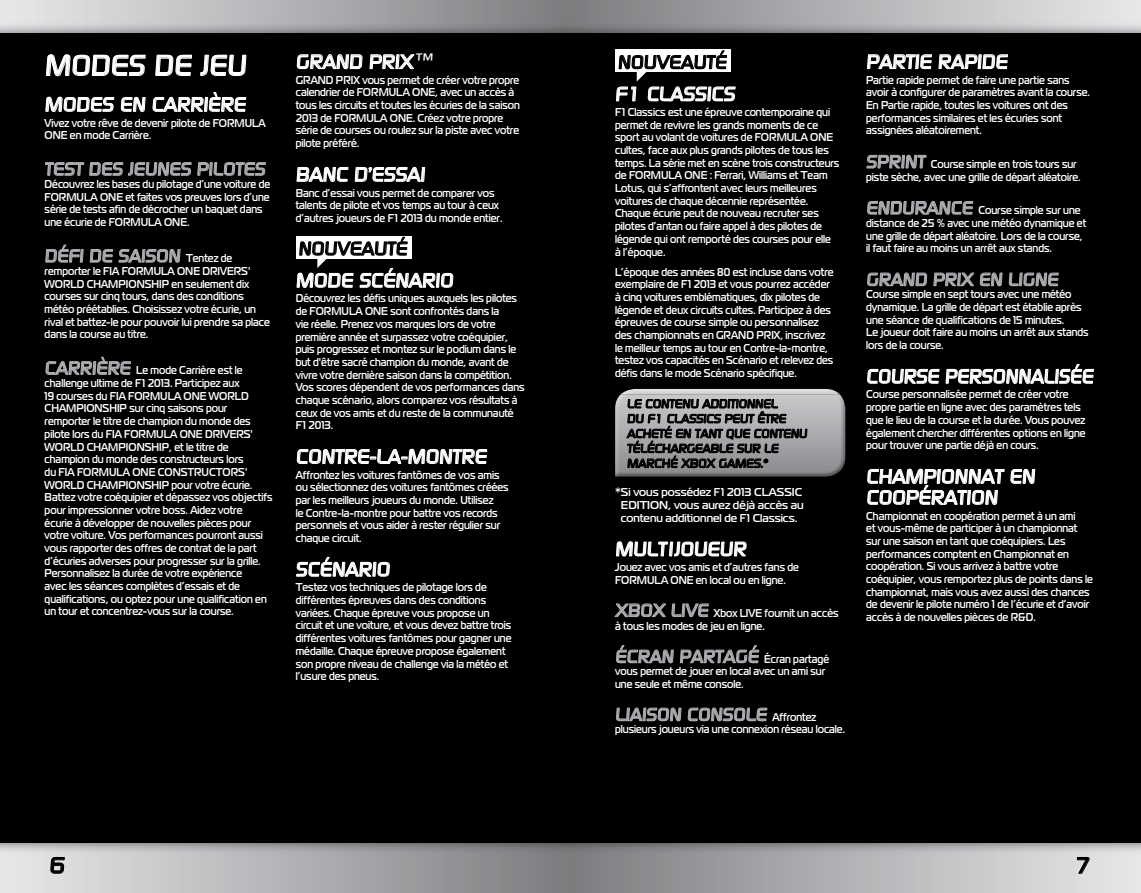
<style>
.page{position:relative;width:1141px;height:893px;background:#000}
.page>*{position:absolute;margin:0;border:0;box-sizing:border-box;transform-origin:0 0}
.t1{font:28px "Dicot Medium World";color:#fff;scale:1.1 1}
.t2{font:21.88px "Dicot Medium World";color:#000;scale:1.1 1}
.t3{font:19.25px/21px "Dicot Medium World";color:#fff;scale:1.1 1}
.t4{font:19.25px "Dicot Medium World";color:#fff;scale:1.05 1}
.t5{font:18.38px "Dicot Medium World";color:#000;scale:1.1 1}
.t6{font:17.5px "Dicot Medium World";color:#acadb0;scale:1.1 1}
.t7{font:11.9px/14.9px "Dicot Medium World";letter-spacing:-.005em;color:#000;scale:1.1 1}
.t8{font:700 11.38px/12.6px "Magistral A";color:#fff;scale:.9 1}
.t9{font:700 11.38px/12.6px "Magistral A";color:#fff;text-align:center}
.s1{font-family:"Magistral A";font-weight:700;font-size:11.38px;color:#fff}
.s2{font-family:"Dicot Medium World";font-weight:400;font-size:17.5px;color:#acadb0}
.s3{font-family:"Helvetica World";font-size:17.5px}
</style>
<div class="page">
<img style="left:0;top:0;width:1141px;height:33px">
<img style="left:0;top:844px;width:1141px;height:49px">
<svg style="left:44px;top:31px;width:222px;height:145px"></svg>
<svg style="left:45px;top:244px;width:136px;height:19px"></svg>
<svg style="left:45px;top:356px;width:86px;height:19px"></svg>
<svg style="left:296px;top:28px;width:67px;height:42px"></svg>
<svg style="left:369px;top:28px;width:47px;height:42px"></svg>
<svg style="left:296px;top:166px;width:130px;height:16px"></svg>
<div style="left:296px;top:236px;width:115px;height:22px;background:#fff"></div>
<svg style="left:296px;top:237px;width:157px;height:51px"></svg>
<svg style="left:296px;top:448px;width:192px;height:17px"></svg>
<svg style="left:296px;top:556px;width:94px;height:21px"></svg>
<svg style="left:615px;top:50px;width:121px;height:52px"></svg>
<svg style="left:614px;top:541px;width:154px;height:181px"></svg>
<svg style="left:866px;top:28px;width:143px;height:42px"></svg>
<svg style="left:866px;top:154px;width:193px;height:133px"></svg>
<svg style="left:867px;top:364px;width:227px;height:20px"></svg>
<svg style="left:867px;top:468px;width:169px;height:37px"></svg>
<svg style="left:50px;top:843px;width:15px;height:50px"></svg>
<svg style="left:1076px;top:856px;width:14px;height:19px"></svg>
<img style="left:621px;top:389px;width:218px;height:5px">
<img style="left:615px;top:394px;width:230px;height:83px">
<svg style="left:626px;top:389px;width:181px;height:88px;background:#7c7d7f"></svg>
<h1 class="t1" style="left:45px;top:48px;width:187px">MODES DE JEU</h1>
<h3 class="t3" style="left:45px;top:93px;width:186px">MODES EN CARRIÈRE</h3>
<p class="t8" style="left:45px;top:116px;width:247px">Vivez votre rêve de devenir pilote de FORMULA<br>ONE en mode Carrière.</p>
<h3 class="t6" style="left:45px;top:158px;width:203px">TEST DES JEUNES PILOTES</h3>
<p class="t8" style="left:45px;top:178px;width:252px">Découvrez les bases du pilotage d’une voiture de FORMULA ONE et faites vos preuves lors d’une série de tests afin de décrocher un baquet dans une écurie de FORMULA ONE.</p>
<h3 class="t6" style="left:45px;top:245px;width:172px">DÉFI DE SAISON <span class="s1">Tentez de</span></h3>
<p class="t8" style="left:45px;top:264px;width:252px">remporter le FIA FORMULA ONE DRIVERS' WORLD CHAMPIONSHIP en seulement dix courses sur cinq tours, dans des conditions météo préétablies. Choisissez votre écurie, un rival et battez-le pour pouvoir lui prendre sa place dans la course au titre.</p>
<p class="t8" style="left:45px;top:364px;width:255px"><span class="s2">CARRIÈRE</span> Le mode Carrière est le challenge ultime de F1 2013. Participez aux<br>19 courses du FIA FORMULA ONE WORLD CHAMPIONSHIP sur cinq saisons pour remporter le titre de champion du monde des pilote lors du FIA FORMULA ONE DRIVERS' WORLD CHAMPIONSHIP, et le titre de champion du monde des constructeurs lors<br>du FIA FORMULA ONE CONSTRUCTORS' WORLD CHAMPIONSHIP pour votre écurie.<br>Battez votre coéquipier et dépassez vos objectifs pour impressionner votre boss. Aidez votre écurie à développer de nouvelles pièces pour votre voiture. Vos performances pourront aussi vous rapporter des offres de contrat de la part d’écuries adverses pour progresser sur la grille.<br>Personnalisez la durée de votre expérience<br>avec les séances complètes d’essais et de qualifications, ou optez pour une qualification en un tour et concentrez-vous sur la course.</p>
<h3 class="t3" style="left:296px;top:50px;width:129px">GRAND PRIX<span class="s3">™</span></h3>
<p class="t8" style="left:296px;top:73px;width:251px">GRAND PRIX vous permet de créer votre propre calendrier de FORMULA ONE, avec un accès à tous les circuits et toutes les écuries de la saison 2013 de FORMULA ONE. Créez votre propre série de courses ou roulez sur la piste avec votre pilote préféré.</p>
<h3 class="t3" style="left:296px;top:163px;width:120px">BANC D’ESSAI</h3>
<p class="t8" style="left:296px;top:186px;width:231px">Banc d’essai vous permet de comparer vos talents de pilote et vos temps au tour à ceux d’autres joueurs de F1 2013 du monde entier.</p>
<h3 class="t5" style="left:298px;top:237px;width:102px">NOUVEAUTÉ</h3>
<h3 class="t3" style="left:296px;top:269px;width:146px">MODE SCÉNARIO</h3>
<p class="t8" style="left:296px;top:292px;width:256px">Découvrez les défis uniques auxquels les pilotes de FORMULA ONE sont confrontés dans la<br>vie réelle. Prenez vos marques lors de votre première année et surpassez votre coéquipier, puis progressez et montez sur le podium dans le but d'être sacré champion du monde, avant de vivre votre dernière saison dans la compétition.<br>Vos scores dépendent de vos performances dans chaque scénario, alors comparez vos résultats à ceux de vos amis et du reste de la communauté F1 2013.</p>
<h3 class="t3" style="left:296px;top:445px;width:177px">CONTRE-LA-MONTRE</h3>
<p class="t8" style="left:296px;top:468px;width:238px">Affrontez les voitures fantômes de vos amis ou sélectionnez des voitures fantômes créées par les meilleurs joueurs du monde. Utilisez<br>le Contre-la-montre pour battre vos records personnels et vous aider à rester régulier sur chaque circuit.</p>
<h3 class="t3" style="left:296px;top:558px;width:89px">SCÉNARIO</h3>
<p class="t8" style="left:296px;top:581px;width:241px">Testez vos techniques de pilotage lors de différentes épreuves dans des conditions variées. Chaque épreuve vous propose un circuit et une voiture, et vous devez battre trois différentes voitures fantômes pour gagner une médaille. Chaque épreuve propose également son propre niveau de challenge via la météo et l’usure des pneus.</p>
<h3 class="t5" style="left:618px;top:51px;width:102px">NOUVEAUTÉ</h3>
<h3 class="t3" style="left:615px;top:83px;width:112px">F1 CLASSICS</h3>
<p class="t8" style="left:615px;top:106px;width:251px">F1 Classics est une épreuve contemporaine qui permet de revivre les grands moments de ce sport au volant de voitures de FORMULA ONE cultes, face aux plus grands pilotes de tous les temps. La série met en scène trois constructeurs de FORMULA ONE : Ferrari, Williams et Team Lotus, qui s’affrontent avec leurs meilleures voitures de chaque décennie représentée.<br>Chaque écurie peut de nouveau recruter ses pilotes d’antan ou faire appel à des pilotes de légende qui ont remporté des courses pour elle à l’époque.</p>
<p class="t8" style="left:615px;top:265px;width:244px">L’époque des années 80 est incluse dans votre exemplaire de F1 2013 et vous pourrez accéder à cinq voitures emblématiques, dix pilotes de légende et deux circuits cultes. Participez à des épreuves de course simple ou personnalisez des championnats en GRAND PRIX, inscrivez le meilleur temps au tour en Contre-la-montre, testez vos capacités en Scénario et relevez des défis dans le mode Scénario spécifique.</p>
<p class="t7" style="left:627px;top:396px;width:166px">LE CONTENU ADDITIONNEL<br>DU F1 CLASSICS PEUT ÊTRE<br>ACHETÉ EN TANT QUE CONTENU<br>TÉLÉCHARGEABLE SUR LE<br>MARCHÉ XBOX GAMES.*</p>
<p class="t9" style="left:615px;top:486px;width:190px">* Si vous possédez F1 2013 CLASSIC<br>EDITION, vous aurez déjà accès au contenu additionnel de F1 Classics.</p>
<h3 class="t3" style="left:615px;top:538px;width:122px">MULTIJOUEUR</h3>
<p class="t8" style="left:615px;top:561px;width:206px">Jouez avec vos amis et d’autres fans de<br>FORMULA ONE en local ou en ligne.</p>
<p class="t8" style="left:615px;top:607px;width:250px"><span class="s2">XBOX LIVE</span> Xbox LIVE fournit un accès à tous les modes de jeu en ligne.</p>
<h3 class="t6" style="left:615px;top:645px;width:196px">ÉCRAN PARTAGÉ <span class="s1">Écran partagé</span></h3>
<p class="t8" style="left:615px;top:665px;width:235px">vous permet de jouer en local avec un ami sur une seule et même console.</p>
<h3 class="t6" style="left:615px;top:703px;width:184px">LIAISON CONSOLE <span class="s1">Affrontez</span></h3>
<p class="t8" style="left:615px;top:723px;width:257px">plusieurs joueurs via une connexion réseau locale.</p>
<h3 class="t3" style="left:866px;top:50px;width:131px">PARTIE RAPIDE</h3>
<p class="t8" style="left:866px;top:73px;width:250px">Partie rapide permet de faire une partie sans avoir à configurer de paramètres avant la course.<br>En Partie rapide, toutes les voitures ont des performances similaires et les écuries sont assignées aléatoirement.</p>
<p class="t8" style="left:866px;top:158px;width:240px"><span class="s2">SPRINT</span> Course simple en trois tours sur piste sèche, avec une grille de départ aléatoire.</p>
<p class="t8" style="left:866px;top:204px;width:246px"><span class="s2">ENDURANCE</span> Course simple sur une distance de 25 % avec une météo dynamique et une grille de départ aléatoire. Lors de la course, il faut faire au moins un arrêt aux stands.</p>
<h3 class="t6" style="left:866px;top:268px;width:177px">GRAND PRIX EN LIGNE</h3>
<p class="t8" style="left:866px;top:288px;width:249px">Course simple en sept tours avec une météo dynamique. La grille de départ est établie après une séance de qualifications de 15 minutes.<br>Le joueur doit faire au moins un arrêt aux stands lors de la course.</p>
<h3 class="t4" style="left:866px;top:364px;width:219px">COURSE PERSONNALISÉE</h3>
<p class="t8" style="left:866px;top:388px;width:245px">Course personnalisée permet de créer votre propre partie en ligne avec des paramètres tels que le lieu de la course et la durée. Vous pouvez également chercher différentes options en ligne pour trouver une partie déjà en cours.</p>
<h3 class="t3" style="left:866px;top:465px;width:156px">CHAMPIONNAT EN<br>COOPÉRATION</h3>
<p class="t8" style="left:866px;top:509px;width:253px">Championnat en coopération permet à un ami<br>et vous-même de participer à un championnat sur une saison en tant que coéquipiers. Les performances comptent en Championnat en coopération. Si vous arrivez à battre votre coéquipier, vous remportez plus de points dans le championnat, mais vous avez aussi des chances de devenir le pilote numéro 1 de l’écurie et d’avoir accès à de nouvelles pièces de R&amp;D.</p>
<h2 class="t2" style="left:49px;top:852px;width:17px">6</h2>
<h2 class="t2" style="left:1074px;top:852px;width:17px">7</h2>
</div>
